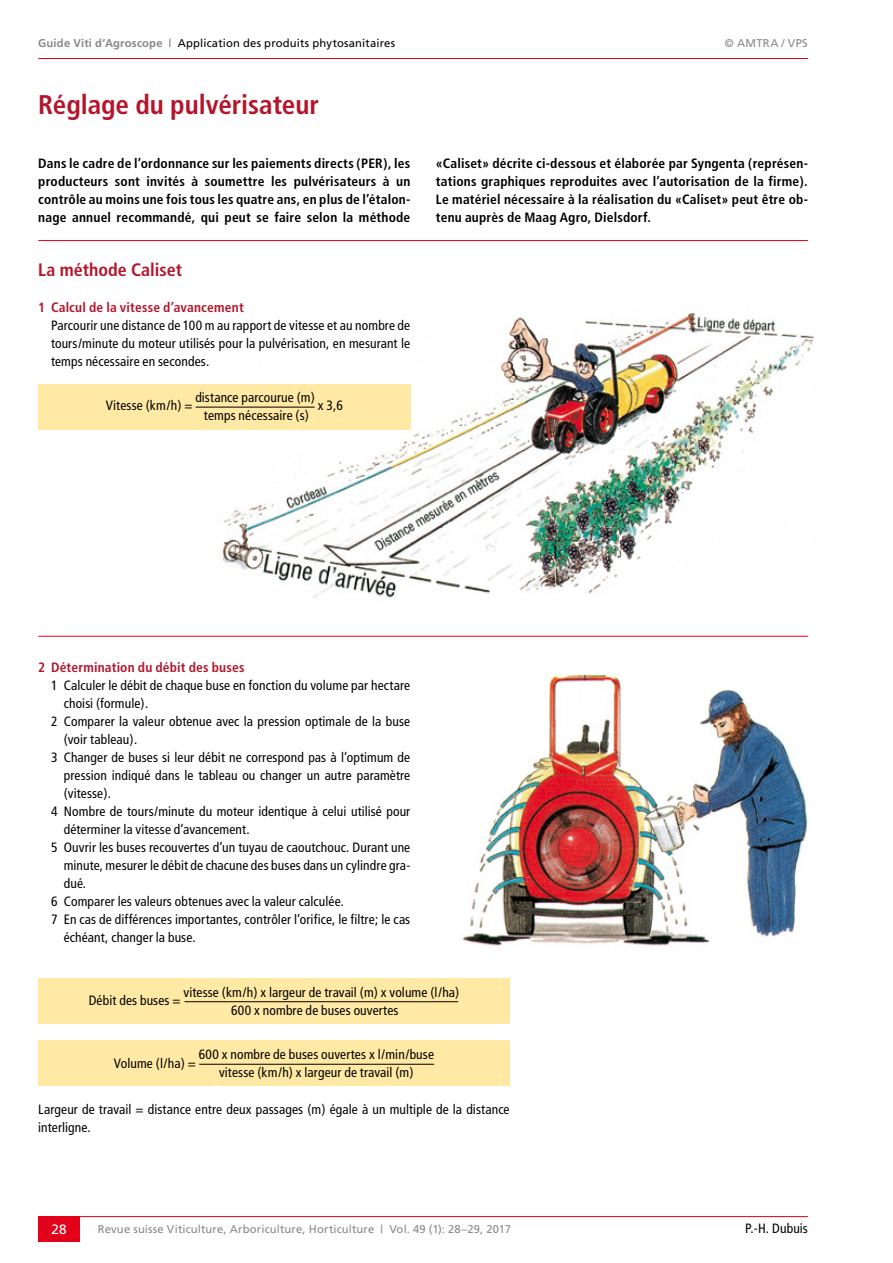
<style>
.page{position:relative;width:893px;height:1263px;background:#fff}
.page>*{position:absolute;margin:0;border:0;box-sizing:border-box;transform-origin:0 0}
.t1{font:700 condensed 27px "Frutiger";color:#b5152b}
.t2{font:700 condensed 18px "Frutiger";color:#b5152b}
.t3{font:condensed 13.5px/18px "Frutiger";letter-spacing:.01em;color:#000}
.t4{font:700 condensed 13.5px/18px "Frutiger";letter-spacing:.015em;color:#000;text-align:justify}
.t5{font:700 condensed 13.5px "Frutiger";letter-spacing:.015em;color:#b5152b}
.t6{font:13.5px "Frutiger";color:#fff}
.t7{font:11.25px "Frutiger";letter-spacing:.015em;color:#87888a}
.t8{font:11.25px "Frutiger";letter-spacing:.015em;color:#000}
.s1{font-weight:700;color:#87888a}
</style>
<div class="page">
<hr style="left:38px;top:58px;width:770px;height:1px;background:#e2001a">
<img style="left:462px;top:672px;width:346px;height:274px">
<img style="left:222px;top:313px;width:593px;height:286px">
<hr style="left:38px;top:1216px;width:770px;height:1px;background:#e2001a">
<div style="left:38px;top:1216px;width:42px;height:26px;background:#e2001a"></div>
<hr style="left:38px;top:240px;width:770px;height:1px;background:#e2001a">
<hr style="left:38px;top:636px;width:770px;height:1px;background:#e2001a">
<div style="left:38px;top:384px;width:372px;height:46px;background:#ffe9a4"></div>
<hr style="left:196px;top:407px;width:119px;height:1px;background:#000">
<div style="left:38px;top:978px;width:472px;height:46px;background:#ffe9a4"></div>
<hr style="left:185px;top:1001px;width:273px;height:1px;background:#000">
<div style="left:38px;top:1040px;width:472px;height:46px;background:#ffe9a4"></div>
<hr style="left:199px;top:1064px;width:235px;height:1px;background:#000">
<p class="t8" style="left:38px;top:37px;width:358px"><span class="s1">Guide Viti d’Agroscope |</span> Application des produits phytosanitaires</p>
<p class="t7" style="left:725px;top:37px;width:84px">© AMTRA / VPS</p>
<h1 class="t1" style="left:38px;top:89px;width:282px">Réglage du pulvérisateur</h1>
<p class="t4" style="left:38px;top:154px;width:374px">Dans le cadre de l’ordonnance sur les paiements directs (PER), les producteurs sont invités à soumettre les pulvérisateurs à un contrôle au moins une fois tous les quatre ans, en plus de l’étalon&shy;nage annuel recommandé, qui peut se faire selon la méthode</p>
<h2 class="t2" style="left:38px;top:259px;width:145px">La méthode Caliset</h2>
<p class="t5" style="left:38px;top:299px;width:207px">1 Calcul de la vitesse d’avancement</p>
<p class="t3" style="left:51px;top:317px;width:361px;text-align:justify">Parcourir une distance de 100 m au rapport de vitesse et au nombre de tours/minute du moteur utilisés pour la pulvérisation, en mesurant le temps nécessaire en secondes.</p>
<p class="t3" style="left:195px;top:389px;width:121px">distance parcourue (m)</p>
<p class="t3" style="left:106px;top:397px;width:88px">Vitesse (km/h) =</p>
<p class="t3" style="left:318px;top:397px;width:26px">x 3,6</p>
<p class="t3" style="left:204px;top:407px;width:106px">temps nécessaire (s)</p>
<p class="t4" style="left:436px;top:154px;width:374px">«Caliset» décrite ci-dessous et élaborée par Syngenta (représen&shy;tations graphiques reproduites avec l’autorisation de la firme).<br>Le matériel nécessaire à la réalisation du «Caliset» peut être ob&shy;tenu auprès de Maag Agro, Dielsdorf.</p>
<p class="t5" style="left:38px;top:659px;width:208px">2 Détermination du débit des buses</p>
<p class="t3" style="left:51px;top:677px;width:361px">1 Calculer le débit de chaque buse en fonction du volume par hectare</p>
<p class="t3" style="left:64px;top:695px;width:86px">choisi (formule).</p>
<p class="t3" style="left:51px;top:713px;width:361px">2 Comparer la valeur obtenue avec la pression optimale de la buse</p>
<p class="t3" style="left:64px;top:731px;width:75px">(voir tableau).</p>
<p class="t3" style="left:51px;top:749px;width:361px">3 Changer de buses si leur débit ne correspond pas à l’optimum de</p>
<p class="t3" style="left:64px;top:767px;width:348px">pression indiqué dans le tableau ou changer un autre paramètre</p>
<p class="t3" style="left:64px;top:785px;width:49px">(vitesse).</p>
<p class="t3" style="left:51px;top:803px;width:361px">4 Nombre de tours/minute du moteur identique à celui utilisé pour</p>
<p class="t3" style="left:64px;top:821px;width:187px">déterminer la vitesse d’avancement.</p>
<p class="t3" style="left:51px;top:838px;width:361px">5 Ouvrir les buses recouvertes d’un tuyau de caoutchouc. Durant une</p>
<p class="t3" style="left:64px;top:856px;width:348px">minute, mesurer le débit de chacune des buses dans un cylindre gra-</p>
<p class="t3" style="left:64px;top:874px;width:24px">dué.</p>
<p class="t3" style="left:51px;top:892px;width:294px">6 Comparer les valeurs obtenues avec la valeur calculée.</p>
<p class="t3" style="left:51px;top:910px;width:361px">7 En cas de différences importantes, contrôler l’orifice, le filtre; le cas</p>
<p class="t3" style="left:64px;top:928px;width:133px">échéant, changer la buse.</p>
<p class="t3" style="left:89px;top:992px;width:93px">Débit des buses =</p>
<p class="t3" style="left:231px;top:983px;width:230px;text-indent:-48px">vitesse (km/h) x largeur de travail (m) x volume (l/ha)<br>600 x nombre de buses ouvertes</p>
<p class="t3" style="left:114px;top:1054px;width:83px">Volume (l/ha) =</p>
<p class="t3" style="left:199px;top:1046px;width:237px;text-align:center">600 x nombre de buses ouvertes x l/min/buse vitesse (km/h) x largeur de travail (m)</p>
<p class="t3" style="left:38px;top:1101px;width:473px">Largeur de travail = distance entre deux passages (m) égale à un multiple de la distance interligne.</p>
<p class="t6" style="left:51px;top:1221px;width:17px">28</p>
<p class="t7" style="left:98px;top:1223px;width:415px">Revue suisse Viticulture, Arboriculture, Horticulture | Vol. 49 (1): 28–29, 2017</p>
<p class="t3" style="left:745px;top:1219px;width:64px">P.-H. Dubuis</p>
</div>
